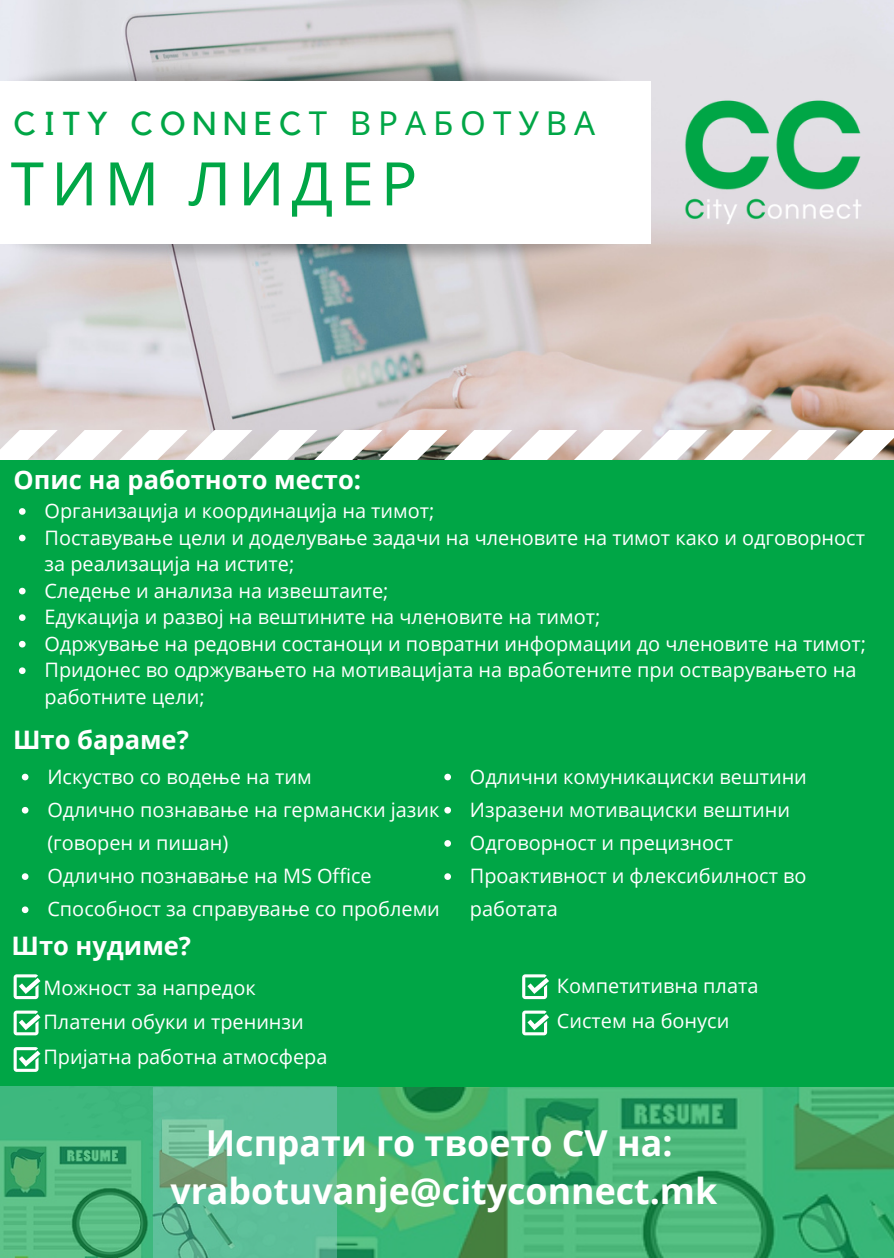
<style>
.page{position:relative;width:894px;height:1258px;background:#fff}
.page>*{position:absolute;margin:0;border:0;box-sizing:border-box;transform-origin:0 0}
.t1{font:60px "Noto Sans";letter-spacing:.12em;color:#00a646}
.t2{font:700 35.7px "Open Sans";color:#fff}
.t3{font:33px "Kollektif";letter-spacing:.21em;color:#00a646}
.t4{font:700 25.5px "Open Sans";color:#fff}
.t5{font:19.8px/26.4px "Open Sans";color:#fff}
.s1{font-family:"Noto Sans"}
</style>
<div class="page">
<div style="left:0;top:0;width:893px;height:1258px;background:#00a646"></div>
<img style="left:0;top:0;width:893px;height:431px">
<svg style="left:0;top:431px;width:893px;height:29px;background:#e8e2e0"></svg>
<img style="left:627px;top:17px;width:266px;height:291px">
<img style="left:0;top:243px;width:191px;height:43px">
<img style="left:0;top:38px;width:191px;height:43px">
<div style="left:0;top:81px;width:429px;height:162px;background:#fff"></div>
<img style="left:191px;top:201px;width:468px;height:85px">
<img style="left:191px;top:38px;width:468px;height:85px">
<div style="left:201px;top:81px;width:449px;height:162px;background:#fff"></div>
<svg style="left:19px;top:508px;width:7px;height:7px"></svg>
<svg style="left:19px;top:535px;width:7px;height:6px"></svg>
<svg style="left:19px;top:588px;width:7px;height:6px"></svg>
<svg style="left:19px;top:614px;width:7px;height:7px"></svg>
<svg style="left:19px;top:641px;width:7px;height:6px"></svg>
<svg style="left:19px;top:667px;width:7px;height:7px"></svg>
<img style="left:336px;top:1088px;width:557px;height:170px">
<img style="left:0;top:1087px;width:336px;height:171px">
<svg style="left:22px;top:774px;width:6px;height:6px"></svg>
<svg style="left:22px;top:807px;width:6px;height:6px"></svg>
<svg style="left:22px;top:873px;width:6px;height:7px"></svg>
<svg style="left:22px;top:906px;width:6px;height:7px"></svg>
<svg style="left:444px;top:774px;width:7px;height:6px"></svg>
<svg style="left:444px;top:807px;width:7px;height:6px"></svg>
<svg style="left:444px;top:840px;width:7px;height:7px"></svg>
<svg style="left:444px;top:873px;width:7px;height:7px"></svg>
<svg style="left:14px;top:1047px;width:26px;height:25px"></svg>
<svg style="left:522px;top:974px;width:27px;height:25px"></svg>
<svg style="left:522px;top:1010px;width:27px;height:25px"></svg>
<svg style="left:14px;top:974px;width:26px;height:25px"></svg>
<svg style="left:14px;top:1010px;width:26px;height:25px"></svg>
<p class="t3" style="left:14px;top:109px;width:583px">CITY CONNEC<span class="s1">Т ВРАБОТУВА</span></p>
<p class="t1" style="left:11px;top:141px;width:408px">ТИМ ЛИДЕР</p>
<p class="t4" style="left:14px;top:462px;width:349px">Опис на работното место:</p>
<p class="t5" style="left:44px;top:497px;width:391px">Организација и координација на тимот;</p>
<p class="t5" style="left:44px;top:524px;width:821px">Поставување цели и доделување задачи на членовите на тимот како и одговорност за реализација на истите;</p>
<p class="t5" style="left:44px;top:577px;width:345px">Следење и анализа на извештаите;</p>
<p class="t5" style="left:44px;top:603px;width:557px">Едукација и развој на вештините на членовите на тимот;</p>
<p class="t5" style="left:44px;top:630px;width:823px">Одржување на редовни состаноци и повратни информации до членовите на тимот;</p>
<p class="t5" style="left:44px;top:656px;width:813px">Придонес во одржувањето на мотивацијата на вработените при остварувањето на работните цели;</p>
<p class="t4" style="left:13px;top:722px;width:177px">Што бараме?</p>
<p class="t5" style="left:47px;top:763px;width:266px">Искуство со водење на тим</p>
<p class="t5" style="left:47px;top:792px;width:393px;line-height:33.3px">Одлично познавање на германски јазик (говорен и пишан)</p>
<p class="t5" style="left:47px;top:862px;width:326px">Одлично познавање на MS Office</p>
<p class="t5" style="left:47px;top:895px;width:394px">Способност за справување со проблеми</p>
<p class="t4" style="left:11px;top:928px;width:181px">Што нудиме?</p>
<p class="t5" style="left:43px;top:974px;width:214px">Можност за напредок</p>
<p class="t5" style="left:43px;top:1008px;width:262px">Платени обуки и тренинзи</p>
<p class="t5" style="left:43px;top:1043px;width:285px">Пријатна работна атмосфера</p>
<p class="t5" style="left:470px;top:763px;width:338px">Одлични комуникациски вештини</p>
<p class="t5" style="left:470px;top:796px;width:321px">Изразени мотивациски вештини</p>
<p class="t5" style="left:470px;top:829px;width:264px">Одговорност и прецизност</p>
<p class="t5" style="left:470px;top:859px;width:338px;line-height:33.3px">Проактивност и флексибилност во работата</p>
<p class="t5" style="left:556px;top:972px;width:203px">Компетитивна плата</p>
<p class="t5" style="left:556px;top:1007px;width:174px">Систем на бонуси</p>
<p class="t2" style="left:206px;top:1118px;width:468px">Испрати го твоето CV на:</p>
<p class="t2" style="left:170px;top:1166px;width:548px">vrabotuvanje@cityconnect.mk</p>
</div>
